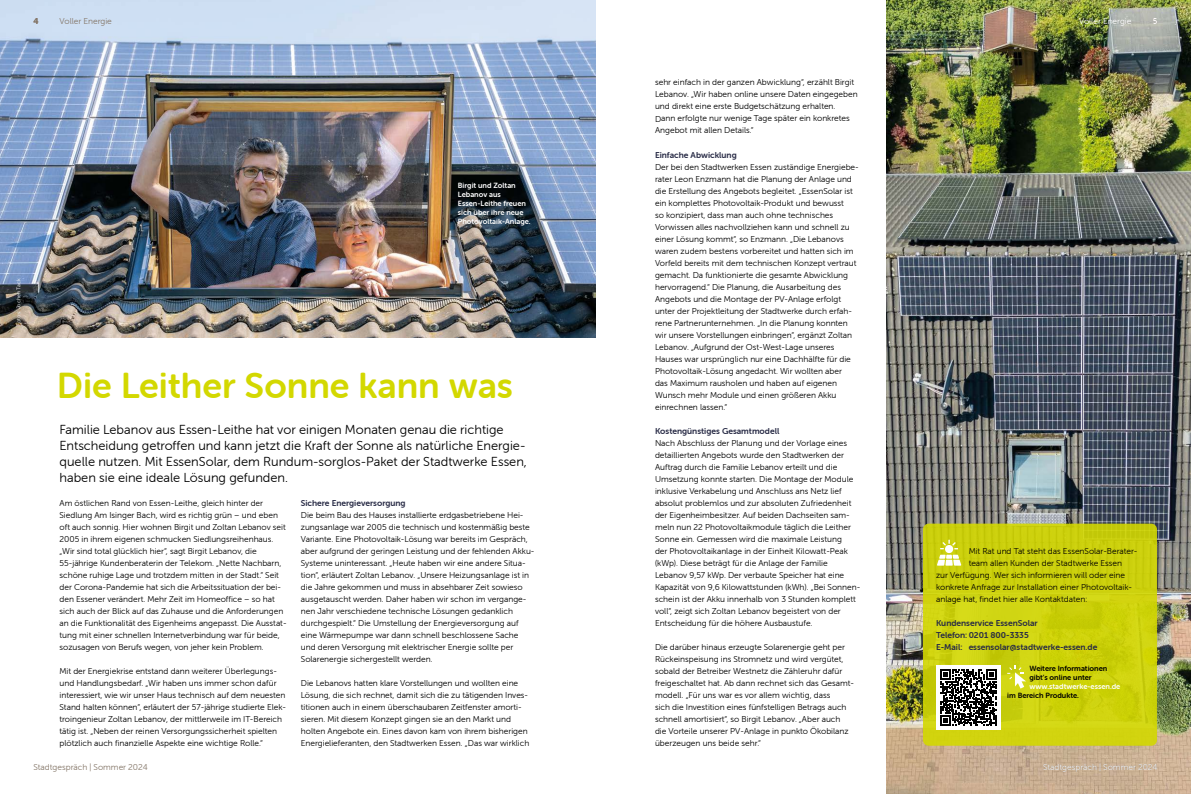
<style>
.page{position:relative;width:1191px;height:794px;background:#fff}
.page>*{position:absolute;margin:0;border:0;box-sizing:border-box;transform-origin:0 0}
.t1{font:36px "Museo Sans Rounded 700";color:#d3d800}
.t2{font:13px/16px "Museo Sans Rounded 300";color:#000}
.t3{font:8.5px/12px "Museo Sans Rounded 300";color:#000}
.t4{font:8.5px "Museo Sans Rounded 700";color:#272a45}
.t5{font:8.5px "Museo Sans Rounded 300";color:#857769}
.t6{font:8.5px "Museo Sans Rounded 300";color:#fff}
.t7{font:8.5px "Museo Sans Rounded 700";color:#857769}
.t8{font:8.5px "Museo Sans Rounded 700";color:#fff}
.t9{font:7.5px/9px "Museo Sans Rounded 700";color:#fff}
.t10{font:7.5px "Museo Sans Rounded 700";color:#000}
.t11{font:5.5px "Museo Sans Rounded 300";color:#fff}
</style>
<div class="page">
<img style="left:0;top:0;width:595px;height:337px">
<img style="left:886px;top:0;width:305px;height:794px">
<div style="left:923px;top:523px;width:234px;height:222px;background:#cdd20d;border-radius:6px"></div>
<svg style="left:937px;top:539px;width:24px;height:26px"></svg>
<div style="left:945px;top:545px;width:8px;height:8px;background:#fff;border-radius:50%"></div>
<svg style="left:1007px;top:665px;width:19px;height:23px"></svg>
<div style="left:936px;top:665px;width:64px;height:65px;background:#fff"></div>
<svg style="left:940px;top:669px;width:56px;height:56px"></svg>
<p class="t7" style="left:33px;top:16px;width:7px">4</p>
<h1 class="t5" style="left:60px;top:17px;width:54px">Voller Energie</h1>
<p class="t6" style="left:1079px;top:17px;width:54px">Voller Energie</p>
<p class="t8" style="left:1152px;top:16px;width:6px">5</p>
<p class="t9" style="left:458px;top:181px;width:74px">Birgit und Zoltan<br>Lebanov aus<br>Essen-Leithe freuen sich über ihre neue<br>Photovoltaik-Anlage.</p>
<p class="t11" style="left:16px;top:325px;width:49px;rotate:-90deg">Fotos: Jochen Tack</p>
<h2 class="t1" style="left:57px;top:365px;width:457px">Die Leither Sonne kann was</h2>
<p class="t2" style="left:60px;top:421px;width:469px">Familie Lebanov aus Essen-Leithe hat vor einigen Monaten genau die richtige Entscheidung getroffen und kann jetzt die Kraft der Sonne als natürliche Energie&shy;quelle nutzen. Mit EssenSolar, dem Rundum-sorglos-Paket der Stadtwerke Essen, haben sie eine ideale Lösung gefunden.</p>
<p class="t3" style="left:60px;top:497px;width:228px">Am östlichen Rand von Essen-Leithe, gleich hinter der Siedlung Am Isinger Bach, wird es richtig grün – und eben oft auch sonnig. Hier wohnen Birgit und Zoltan Lebanov seit 2005 in ihrem eigenen schmucken Siedlungsreihenhaus. „Wir sind total glücklich hier“, sagt Birgit Lebanov, die 55-jährige Kundenberaterin der Telekom. „Nette Nachbarn, schöne ruhige Lage und trotzdem mitten in der Stadt.“ Seit der Corona-Pandemie hat sich die Arbeitssituation der bei&shy;den Essener verändert. Mehr Zeit im Homeoffice – so hat sich auch der Blick auf das Zuhause und die Anforderungen an die Funktionalität des Eigenheims angepasst. Die Ausstat&shy;tung mit einer schnellen Internetverbindung war für beide, sozusagen von Berufs wegen, von jeher kein Problem.</p>
<p class="t3" style="left:60px;top:665px;width:228px">Mit der Energiekrise entstand dann weiterer Überlegungs&shy;und Handlungsbedarf. „Wir haben uns immer schon dafür interessiert, wie wir unser Haus technisch auf dem neuesten Stand halten können“, erläutert der 57-jährige studierte Elek&shy;troingenieur Zoltan Lebanov, der mittlerweile im IT-Bereich tätig ist. „Neben der reinen Versorgungssicherheit spielten plötzlich auch finanzielle Aspekte eine wichtige Rolle.“</p>
<h3 class="t4" style="left:301px;top:498px;width:106px">Sichere Energieversorgung</h3>
<p class="t3" style="left:301px;top:509px;width:235px">Die beim Bau des Hauses installierte erdgasbetriebene Hei&shy;zungsanlage war 2005 die technisch und kostenmäßig beste Variante. Eine Photovoltaik-Lösung war bereits im Gespräch, aber aufgrund der geringen Leistung und der fehlenden Akku-Systeme uninteressant. „Heute haben wir eine andere Situa&shy;tion“, erläutert Zoltan Lebanov. „Unsere Heizungsanlage ist in die Jahre gekommen und muss in absehbarer Zeit sowieso ausgetauscht werden. Daher haben wir schon im vergange&shy;nen Jahr verschiedene technische Lösungen gedanklich durchgespielt.“ Die Umstellung der Energieversorgung auf eine Wärmepumpe war dann schnell beschlossene Sache und deren Versorgung mit elektrischer Energie sollte per Solarenergie sichergestellt werden.</p>
<p class="t3" style="left:301px;top:677px;width:230px">Die Lebanovs hatten klare Vorstellungen und wollten eine Lösung, die sich rechnet, damit sich die zu tätigenden Inves&shy;titionen auch in einem überschaubaren Zeitfenster amorti&shy;sieren. Mit diesem Konzept gingen sie an den Markt und holten Angebote ein. Eines davon kam von ihrem bisherigen Energielieferanten, den Stadtwerken Essen. „Das war wirklich</p>
<p class="t5" style="left:33px;top:762px;width:116px">Stadtgespräch | Sommer 2024</p>
<p class="t3" style="left:655px;top:77px;width:204px">sehr einfach in der ganzen Abwicklung“, erzählt Birgit Lebanov. „Wir haben online unsere Daten eingegeben und direkt eine erste Budgetschätzung erhalten.<br>Dann erfolgte nur wenige Tage später ein konkretes Angebot mit allen Details.“</p>
<h3 class="t4" style="left:655px;top:150px;width:83px">Einfache Abwicklung</h3>
<p class="t3" style="left:655px;top:161px;width:205px">Der bei den Stadtwerken Essen zuständige Energiebe&shy;rater Leon Enzmann hat die Planung der Anlage und die Erstellung des Angebots begleitet. „EssenSolar ist ein komplettes Photovoltaik-Produkt und bewusst<br>so konzipiert, dass man auch ohne technisches Vorwissen alles nachvollziehen kann und schnell zu einer Lösung kommt“, so Enzmann. „Die Lebanovs waren zudem bestens vorbereitet und hatten sich im Vorfeld bereits mit dem technischen Konzept vertraut gemacht. Da funktionierte die gesamte Abwicklung hervorragend.“ Die Planung, die Ausarbeitung des Angebots und die Montage der PV-Anlage erfolgt unter der Projektleitung der Stadtwerke durch erfah&shy;rene Partnerunternehmen. „In die Planung konnten wir unsere Vorstellungen einbringen“, ergänzt Zoltan Lebanov. „Aufgrund der Ost-West-Lage unseres Hauses war ursprünglich nur eine Dachhälfte für die Photovoltaik-Lösung angedacht. Wir wollten aber<br>das Maximum rausholen und haben auf eigenen Wunsch mehr Module und einen größeren Akku einrechnen lassen.“</p>
<h3 class="t4" style="left:655px;top:426px;width:126px">Kostengünstiges Gesamtmodell</h3>
<p class="t3" style="left:655px;top:437px;width:207px">Nach Abschluss der Planung und der Vorlage eines detaillierten Angebots wurde den Stadtwerken der Auftrag durch die Familie Lebanov erteilt und die Umsetzung konnte starten. Die Montage der Module inklusive Verkabelung und Anschluss ans Netz lief absolut problemlos und zur absoluten Zufriedenheit der Eigenheimbesitzer. Auf beiden Dachseiten sam&shy;meln nun 22 Photovoltaikmodule täglich die Leither Sonne ein. Gemessen wird die maximale Leistung<br>der Photovoltaikanlage in der Einheit Kilowatt-Peak (kWp). Diese beträgt für die Anlage der Familie Lebanov 9,57 kWp. Der verbaute Speicher hat eine Kapazität von 9,6 Kilowattstunden (kWh). „Bei Sonnen&shy;schein ist der Akku innerhalb von 3 Stunden komplett voll“, zeigt sich Zoltan Lebanov begeistert von der Entscheidung für die höhere Ausbaustufe.</p>
<p class="t3" style="left:655px;top:641px;width:200px">Die darüber hinaus erzeugte Solarenergie geht per Rückeinspeisung ins Stromnetz und wird vergütet, sobald der Betreiber Westnetz die Zähleruhr dafür freigeschaltet hat. Ab dann rechnet sich das Gesamt&shy;modell. „Für uns war es vor allem wichtig, dass<br>sich die Investition eines fünfstelligen Betrags auch schnell amortisiert“, so Birgit Lebanov. „Aber auch die Vorteile unserer PV-Anlage in punkto Ökobilanz überzeugen uns beide sehr.“</p>
<p class="t3" style="left:968px;top:545px;width:170px">Mit Rat und Tat steht das EssenSolar-Berater-</p>
<p class="t3" style="left:968px;top:557px;width:155px">team allen Kunden der Stadtwerke Essen</p>
<p class="t3" style="left:936px;top:569px;width:191px">zur Verfügung. Wer sich informieren will oder eine</p>
<p class="t3" style="left:936px;top:581px;width:196px">konkrete Anfrage zur Installation einer Photovoltaik-</p>
<p class="t3" style="left:936px;top:593px;width:153px">anlage hat, findet hier alle Kontaktdaten:</p>
<p class="t4" style="left:936px;top:618px;width:103px">Kundenservice EssenSolar</p>
<p class="t4" style="left:936px;top:630px;width:94px">Telefon:0201 800-3335</p>
<p class="t4" style="left:936px;top:642px;width:163px">E-Mail: essensolar@stadtwerke-essen.de</p>
<p class="t10" style="left:1029px;top:664px;width:79px">Weitere Informationen</p>
<p class="t10" style="left:1029px;top:673px;width:64px">gibt’s online unter</p>
<p class="t9" style="left:1029px;top:681px;width:93px">www.stadtwerke-essen.de</p>
<p class="t10" style="left:1007px;top:691px;width:73px">im Bereich Produkte.</p>
<p class="t6" style="left:1043px;top:762px;width:116px">Stadtgespräch | Sommer 2024</p>
</div>
